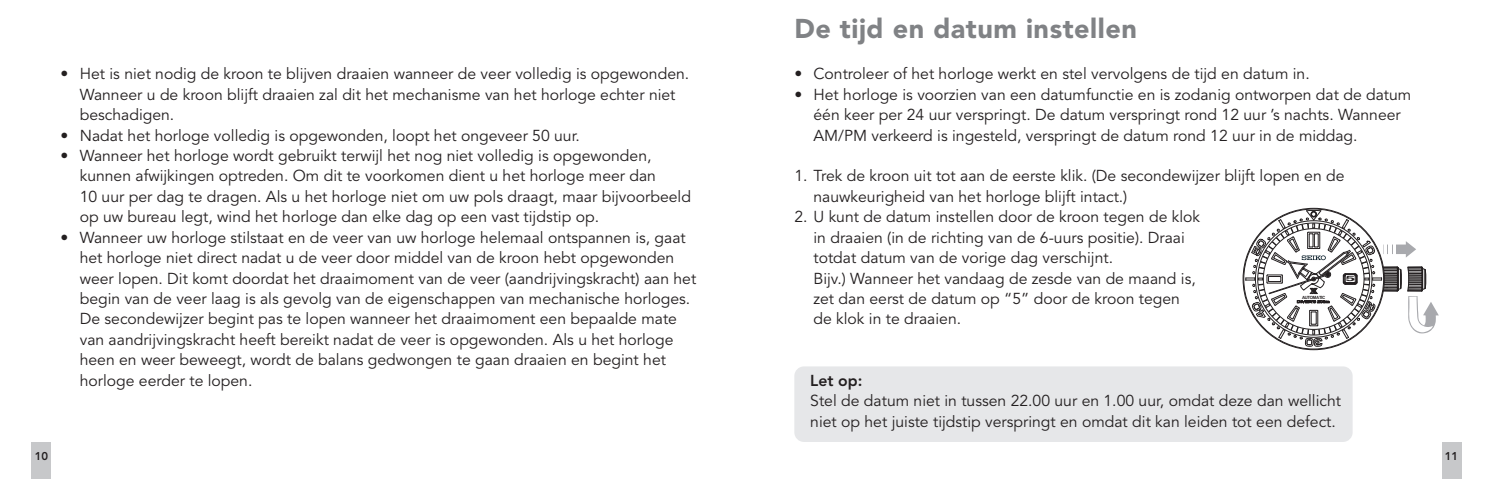
<style>
.page{position:relative;width:1493px;height:479px;background:#fff}
.page>*{position:absolute;margin:0;border:0;box-sizing:border-box;transform-origin:0 0}
.heading_1{font:900 27px "Avenir LT Std";letter-spacing:.02em;color:#808285}
.Body{font:15.75px/20.5px "Avenir LT Std";color:#231f20}
.heading_2{font:800 15.75px "Avenir LT Std";color:#231f20}
.t1{font:800 11.25px "Avenir LT Std";color:#231f20}
.t2{font:700 7.42px "Helvetica";color:#231f20;scale:2.4 1}
.t3{font:700 4.27px "Arial";letter-spacing:-.075em;color:#231f20}
</style>
<div class="page">
<div style="left:32px;top:441px;width:19px;height:37px;background:#c7c8ca"></div>
<div style="left:1441px;top:441px;width:20px;height:37px;background:#c7c8ca"></div>
<div style="left:794px;top:366px;width:558px;height:75px;background:#e6e7e9;border-radius:10px"></div>
<svg style="left:1245px;top:210px;width:193px;height:136px"></svg>
<p class="Body" style="left:80px;top:64px;width:611px;text-indent:-19px">• Het is niet nodig de kroon te blijven draaien wanneer de veer volledig is opgewonden.<br>Wanneer u de kroon blijft draaien zal dit het mechanisme van het horloge echter niet beschadigen.</p>
<p class="Body" style="left:61px;top:125px;width:521px">• Nadat het horloge volledig is opgewonden, loopt het ongeveer 50 uur.</p>
<p class="Body" style="left:80px;top:146px;width:613px;text-indent:-19px">• Wanneer het horloge wordt gebruikt terwijl het nog niet volledig is opgewonden, kunnen afwijkingen optreden. Om dit te voorkomen dient u het horloge meer dan<br>10 uur per dag te dragen. Als u het horloge niet om uw pols draagt, maar bijvoorbeeld op uw bureau legt, wind het horloge dan elke dag op een vast tijdstip op.</p>
<p class="Body" style="left:80px;top:227px;width:618px;text-indent:-19px">• Wanneer uw horloge stilstaat en de veer van uw horloge helemaal ontspannen is, gaat het horloge niet direct nadat u de veer door middel van de kroon hebt opgewonden weer lopen. Dit komt doordat het draaimoment van de veer (aandrijvingskracht) aan het begin van de veer laag is als gevolg van de eigenschappen van mechanische horloges.<br>De secondewijzer begint pas te lopen wanneer het draaimoment een bepaalde mate van aandrijvingskracht heeft bereikt nadat de veer is opgewonden. Als u het horloge heen en weer beweegt, wordt de balans gedwongen te gaan draaien en begint het horloge eerder te lopen.</p>
<p class="heading_1" style="left:794px;top:13px;width:344px">De tijd en datum instellen</p>
<p class="Body" style="left:794px;top:64px;width:517px">• Controleer of het horloge werkt en stel vervolgens de tijd en datum in.</p>
<p class="Body" style="left:813px;top:84px;width:599px;text-indent:-19px">• Het horloge is voorzien van een datumfunctie en is zodanig ontworpen dat de datum één keer per 24 uur verspringt. De datum verspringt rond 12 uur ’s nachts. Wanneer<br>AM/PM verkeerd is ingesteld, verspringt de datum rond 12 uur in de middag.</p>
<p class="Body" style="left:813px;top:166px;width:532px;text-indent:-19px">1. Trek de kroon uit tot aan de eerste klik. (De secondewijzer blijft lopen en de nauwkeurigheid van het horloge blijft intact.)</p>
<p class="Body" style="left:813px;top:207px;width:388px;text-indent:-19px">2. U kunt de datum instellen door de kroon tegen de klok in draaien (in de richting van de 6-uurs positie). Draai totdat datum van de vorige dag verschijnt.<br>Bijv.) Wanneer het vandaag de zesde van de maand is, zet dan eerst de datum op “5” door de kroon tegen de klok in te draaien.</p>
<p class="t2" style="left:1345px;top:272px;width:6px">5</p>
<p class="t3" style="left:1302px;top:294px;width:25px">AUTOMATIC</p>
<p class="heading_2" style="left:810px;top:370px;width:54px">Let op:</p>
<p class="Body" style="left:810px;top:390px;width:532px">Stel de datum niet in tussen 22.00 uur en 1.00 uur, omdat deze dan wellicht niet op het juiste tijdstip verspringt en omdat dit kan leiden tot een defect.</p>
<p class="t1" style="left:35px;top:449px;width:15px">10</p>
<p class="t1" style="left:1444px;top:449px;width:15px">11</p>
</div>
